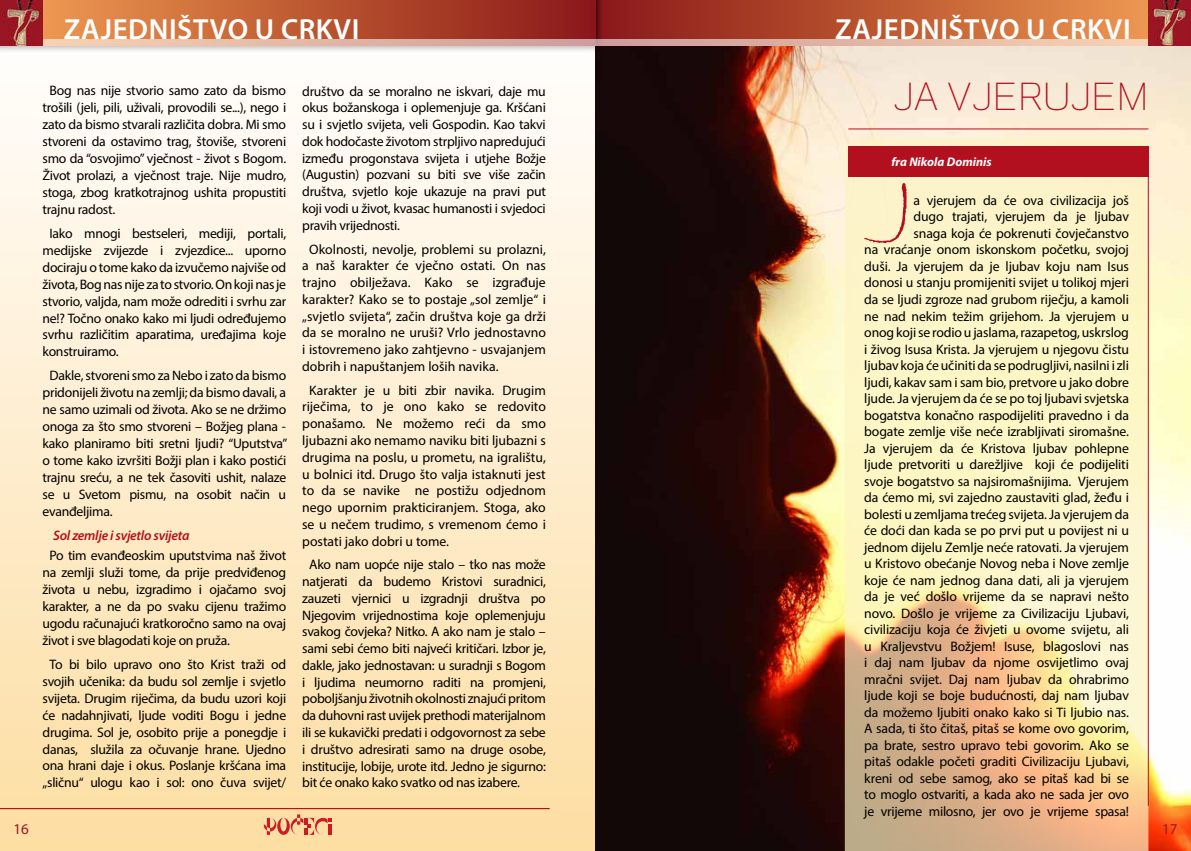
<style>
.page{position:relative;width:1191px;height:851px;background:#fff}
.page>*{position:absolute;margin:0;border:0;box-sizing:border-box;transform-origin:0 0}
.t1{font:76.62px "Bradley Hand ITC";color:#b3101f}
.t2{font:300 35px "Galaxie Polaris";color:#b3101f}
.t3{font:600 29.12px "Myriad Pro";letter-spacing:.025em;color:#fff}
.t4{font:15px "Myriad Pro";color:#9b1523}
.t5{font:13.75px/16.8px "Myriad Pro";letter-spacing:-.01em;color:#000;text-align:justify}
.t6{font:italic 600 13.75px "Myriad Pro";letter-spacing:-.02em;color:#b3101f}
.t7{font:italic 700 12.5px "Myriad Pro";color:#fff}
</style>
<div class="page">
<div style="left:595px;top:0;width:596px;height:45px;background:linear-gradient(to right,#871516,#f5a153)"></div>
<div style="left:0;top:0;width:595px;height:45px;background:linear-gradient(to right,#f4a153,#891616)"></div>
<div style="left:0;top:39px;width:1191px;height:811px;background:linear-gradient(to bottom,#fefbfa,#fddfa3)"></div>
<img style="left:0;top:0;width:43px;height:45px">
<img style="left:1148px;top:0;width:43px;height:45px">
<img style="left:595px;top:46px;width:596px;height:804px">
<svg style="left:264px;top:814px;width:68px;height:20px"></svg>
<hr style="left:0;top:808px;width:549px;height:1px;background:#b3101f">
<hr style="left:848px;top:129px;width:300px;height:1px;background:#b3101f">
<svg style="left:844px;top:138px;width:304px;height:712px;background:#f5e2b5"></svg>
<div style="left:848px;top:147px;width:300px;height:30px;background:#b3101f"></div>
<hr style="left:1148px;top:147px;width:1px;height:658px;background:#b3101f">
<h3 class="t3" style="left:64px;top:10px;width:65px">ZAJEDNI</h3>
<h3 class="t3" style="left:177px;top:10px;width:35px">ŠTVO</h3>
<h3 class="t3" style="left:255px;top:10px;width:92px">U CRKVI</h3>
<h3 class="t3" style="left:835px;top:10px;width:65px">ZAJEDNI</h3>
<h3 class="t3" style="left:948px;top:10px;width:35px">ŠTVO</h3>
<h3 class="t3" style="left:1026px;top:10px;width:92px">U CRKVI</h3>
<p class="t5" style="left:43px;top:82px;width:245px;text-indent:7px">Bog nas nije stvorio samo zato da bismo trošili (jeli, pili, uživali, provodili se...), nego i zato da bismo stvarali različita dobra. Mi smo stvoreni da ostavimo trag, štoviše, stvoreni smo da “osvojimo” vječnost - život s Bogom.<br>Život prolazi, a vječnost traje. Nije mudro, stoga, zbog kratkotrajnog ushita propustiti trajnu radost.</p>
<p class="t5" style="left:43px;top:224px;width:245px;text-indent:7px">Iako mnogi bestseleri, mediji, portali, medijske zvijezde i zvjezdice... uporno dociraju o tome kako da izvučemo najviše od života, Bog nas nije za to stvorio. On koji nas je stvorio, valjda, nam može odrediti i svrhu zar ne!? Točno onako kako mi ljudi određujemo svrhu različitim aparatima, uređajima koje konstruiramo.</p>
<p class="t5" style="left:43px;top:367px;width:246px;text-indent:7px">Dakle, stvoreni smo za Nebo i zato da bismo pridonijeli životu na zemlji; da bismo davali, a ne samo uzimali od života. Ako se ne držimo onoga za što smo stvoreni – Božjeg plana - kako planiramo biti sretni ljudi? “Uputstva” o tome kako izvršiti Božji plan i kako postići trajnu sreću, a ne tek časoviti ushit, nalaze se u Svetom pismu, na osobit način u evanđeljima.</p>
<p class="t6" style="left:53px;top:526px;width:138px">Sol zemlje i svjetlo svijeta</p>
<p class="t5" style="left:43px;top:547px;width:245px;text-indent:7px">Po tim evanđeoskim uputstvima naš život na zemlji služi tome, da prije predviđenog života u nebu, izgradimo i ojačamo svoj karakter, a ne da po svaku cijenu tražimo ugodu računajući kratkoročno samo na ovaj život i sve blagodati koje on pruža.</p>
<p class="t5" style="left:43px;top:655px;width:245px;text-align:center">To bi bilo upravo ono što Krist traži od svojih učenika: da budu sol zemlje i svjetlo svijeta. Drugim riječima, da budu uzori koji će nadahnjivati, ljude voditi Bogu i jedne drugima. Sol je, osobito prije a ponegdje i danas, služila za očuvanje hrane. Ujedno ona hrani daje i okus. Poslanje kršćana ima „sličnu“ ulogu kao i sol: ono čuva svijet/</p>
<p class="t5" style="left:302px;top:82px;width:245px">društvo da se moralno ne iskvari, daje mu okus božanskoga i oplemenjuje ga. Kršćani su i svjetlo svijeta, veli Gospodin. Kao takvi dok hodočaste životom strpljivo napredujući između progonstava svijeta i utjehe Božje (Augustin) pozvani su biti sve više začin društva, svjetlo koje ukazuje na pravi put koji vodi u život, kvasac humanosti i svjedoci pravih vrijednosti.</p>
<p class="t5" style="left:302px;top:240px;width:245px;text-indent:7px">Okolnosti, nevolje, problemi su prolazni, a naš karakter će vječno ostati. On nas trajno obilježava. Kako se izgrađuje karakter? Kako se to postaje „sol zemlje“ i „svjetlo svijeta“, začin društva koje ga drži da se moralno ne uruši? Vrlo jednostavno i istovremeno jako zahtjevno - usvajanjem dobrih i napuštanjem loših navika.</p>
<p class="t5" style="left:302px;top:381px;width:245px;text-indent:7px">Karakter je u biti zbir navika. Drugim riječima, to je ono kako se redovito ponašamo. Ne možemo reći da smo ljubazni ako nemamo naviku biti ljubazni s drugima na poslu, u prometu, na igralištu, u bolnici itd. Drugo što valja istaknuti jest to da se navike ne postižu odjednom nego upornim prakticiranjem. Stoga, ako se u nečem trudimo, s vremenom ćemo i postati jako dobri u tome.</p>
<p class="t5" style="left:302px;top:556px;width:245px;text-indent:7px">Ako nam uopće nije stalo – tko nas može natjerati da budemo Kristovi suradnici, zauzeti vjernici u izgradnji društva po Njegovim vrijednostima koje oplemenjuju svakog čovjeka? Nitko. A ako nam je stalo – sami sebi ćemo biti najveći kritičari. Izbor je, dakle, jako jednostavan: u suradnji s Bogom i ljudima neumorno raditi na promjeni, poboljšanju životnih okolnosti znajući pritom da duhovni rast uvijek prethodi materijalnom ili se kukavički predati i odgovornost za sebe i društvo adresirati samo na druge osobe, institucije, lobije, urote itd. Jedno je sigurno: bit će onako kako svatko od nas izabere.</p>
<h2 class="t2" style="left:894px;top:71px;width:79px">JA VJERUJEM</h2>
<p class="t7" style="left:891px;top:153px;width:102px">fra Nikola Dominis</p>
<h1 class="t1" style="left:894px;top:154px;width:22px">J</h1>
<p class="t5" style="left:864px;top:192px;width:266px;text-align:right">a vjerujem da će ova civilizacija još<br>dugo trajati, vjerujem da je ljubav<br>snaga koja će pokrenuti čovječanstvo<br>na vraćanje onom iskonskom početku, svojoj duši. Ja vjerujem da je ljubav koju nam Isus donosi u stanju promijeniti svijet u tolikoj mjeri da se ljudi zgroze nad grubom riječju, a kamoli ne nad nekim težim grijehom. Ja vjerujem u onog koji se rodio u jaslama, razapetog, uskrslog i živog Isusa Krista. Ja vjerujem u njegovu čistu ljubav koja će učiniti da se podrugljivi, nasilni i zli ljudi, kakav sam i sam bio, pretvore u jako dobre ljude. Ja vjerujem da će se po toj ljubavi svjetska bogatstva konačno raspodijeliti pravedno i da bogate zemlje više neće izrabljivati siromašne.<br>Ja vjerujem da će Kristova ljubav pohlepne ljude pretvoriti u darežljive koji će podijeliti svoje bogatstvo sa najsiromašnijima. Vjerujem da ćemo mi, svi zajedno zaustaviti glad, žeđu i bolesti u zemljama trećeg svijeta. Ja vjerujem da će doći dan kada se po prvi put u povijest ni u jednom dijelu Zemlje neće ratovati. Ja vjerujem u Kristovo obećanje Novog neba i Nove zemlje koje će nam jednog dana dati, ali ja vjerujem da je već došlo vrijeme da se napravi nešto novo. Došlo je vrijeme za Civilizaciju Ljubavi, civilizaciju koja će živjeti u ovome svijetu, ali u Kraljevstvu Božjem! Isuse, blagoslovi nas i daj nam ljubav da njome osvijetlimo ovaj mračni svijet. Daj nam ljubav da ohrabrimo ljude koji se boje budućnosti, daj nam ljubav da možemo ljubiti onako kako si Ti ljubio nas.<br>A sada, ti što čitaš, pitaš se kome ovo govorim, pa brate, sestro upravo tebi govorim. Ako se pitaš odakle početi graditi Civilizaciju Ljubavi, kreni od sebe samog, ako se pitaš kad bi se to moglo ostvariti, a kada ako ne sada jer ovo je vrijeme milosno, jer ovo je vrijeme spasa!</p>
<p class="t4" style="left:14px;top:819px;width:17px">16</p>
<p class="t4" style="left:1162px;top:819px;width:17px">17</p>
</div>
